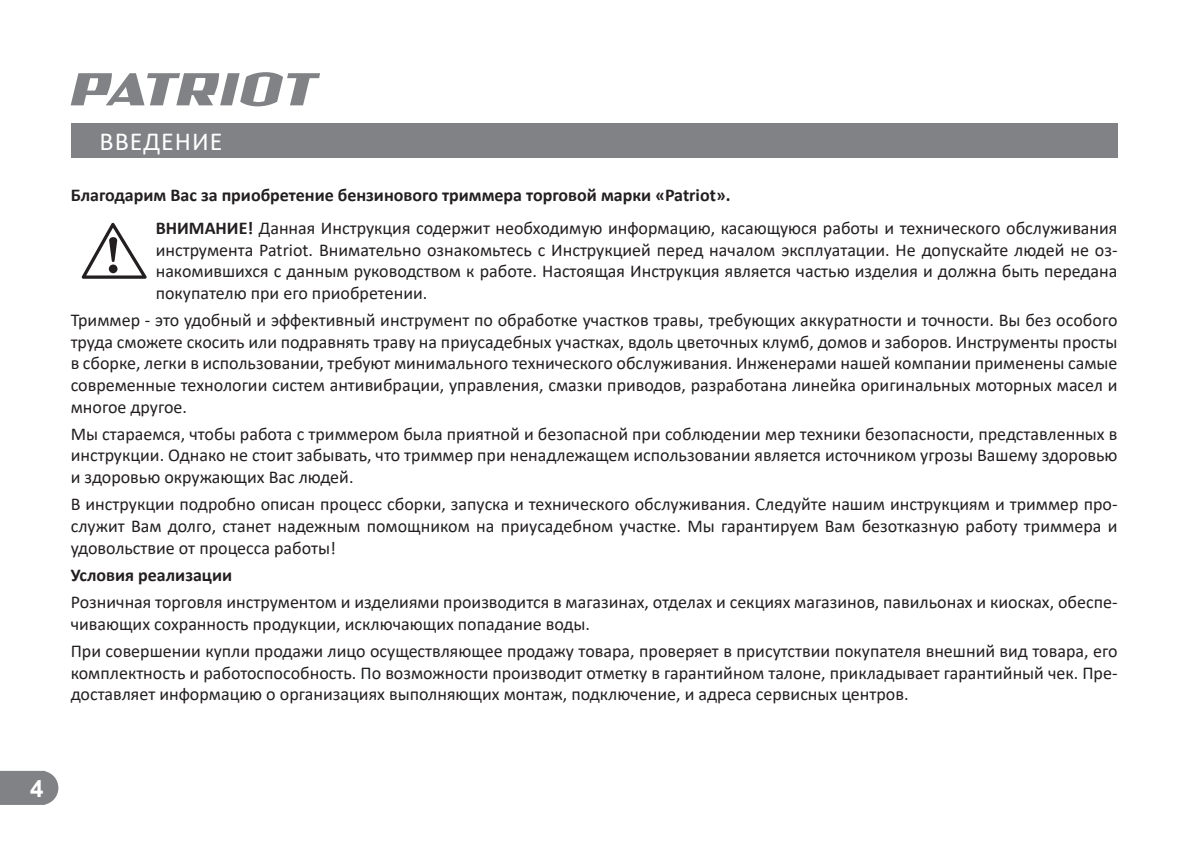
<style>
.page{position:relative;width:1191px;height:841px;background:#fff}
.page>*{position:absolute;margin:0;border:0;box-sizing:border-box;transform-origin:0 0}
.t1{font:26px "Calibri";letter-spacing:.04em;color:#fff}
.t2{font:700 24px "Arial";color:#fff}
.t3{font:18px/21.6px "Calibri";color:#231f20;text-align:justify}
.t4{font:700 18px "Calibri";color:#231f20}
.s1{font-weight:700}
</style>
<div class="page">
<svg style="left:0;top:770px;width:58px;height:34px;background:#898b8e"></svg>
<svg style="left:71px;top:72px;width:249px;height:34px"></svg>
<div style="left:71px;top:123px;width:1046px;height:34px;background:#808285"></div>
<svg style="left:81px;top:222px;width:66px;height:56px"></svg>
<h1 class="t1" style="left:100px;top:123px;width:124px">ВВЕДЕНИЕ</h1>
<p class="t3" style="left:156px;top:178px;width:963px;line-height:33px;text-indent:-85px"><span class="s1">Благодарим Вас за приобретение бензинового триммера торговой марки «Patriot».<br>ВНИМАНИЕ!</span> Данная Инструкция содержит необходимую информацию, касающуюся работы и технического обслуживания</p>
<p class="t3" style="left:156px;top:238px;width:963px">инструмента Patriot. Внимательно ознакомьтесь с Инструкцией перед началом эксплуатации. Не допускайте людей не оз&shy;накомившихся с данным руководством к работе. Настоящая Инструкция является частью изделия и должна быть передана покупателю при его приобретении.</p>
<p class="t3" style="left:71px;top:308px;width:1048px">Триммер - это удобный и эффективный инструмент по обработке участков травы, требующих аккуратности и точности. Вы без особого труда сможете скосить или подравнять траву на приусадебных участках, вдоль цветочных клумб, домов и заборов. Инструменты просты в сборке, легки в использовании, требуют минимального технического обслуживания. Инженерами нашей компании применены самые современные технологии систем антивибрации, управления, смазки приводов, разработана линейка оригинальных моторных масел и многое другое.</p>
<p class="t3" style="left:71px;top:422px;width:1048px">Мы стараемся, чтобы работа с триммером была приятной и безопасной при соблюдении мер техники безопасности, представленных в инструкции. Однако не стоит забывать, что триммер при ненадлежащем использовании является источником угрозы Вашему здоровью и здоровью окружающих Вас людей.</p>
<p class="t3" style="left:71px;top:493px;width:1048px">В инструкции подробно описан процесс сборки, запуска и технического обслуживания. Следуйте нашим инструкциям и триммер про&shy;служит Вам долго, станет надежным помощником на приусадебном участке. Мы гарантируем Вам безотказную работу триммера и удовольствие от процесса работы!</p>
<p class="t4" style="left:71px;top:562px;width:163px">Условия реализации</p>
<p class="t3" style="left:71px;top:590px;width:1048px">Розничная торговля инструментом и изделиями производится в магазинах, отделах и секциях магазинов, павильонах и киосках, обеспе&shy;чивающих сохранность продукции, исключающих попадание воды.</p>
<p class="t3" style="left:71px;top:639px;width:1048px">При совершении купли продажи лицо осуществляющее продажу товара, проверяет в присутствии покупателя внешний вид товара, его комплектность и работоспособность. По возможности производит отметку в гарантийном талоне, прикладывает гарантийный чек. Пре&shy;доставляет информацию о организациях выполняющих монтаж, подключение, и адреса сервисных центров.</p>
<h2 class="t2" style="left:30px;top:770px;width:15px">4</h2>
</div>
